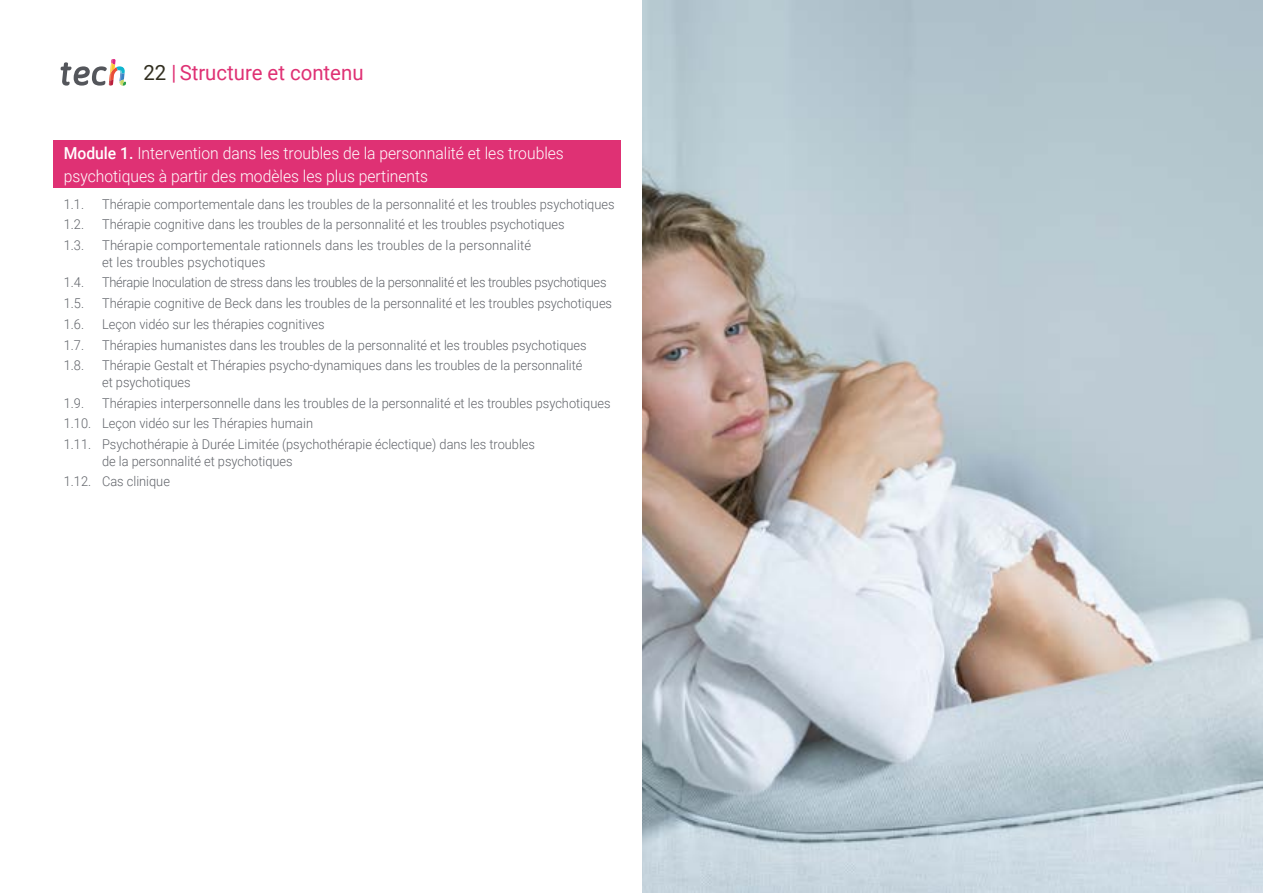
<style>
.page{position:relative;width:1263px;height:893px;background:#fff}
.page>*{position:absolute;margin:0;border:0;box-sizing:border-box;transform-origin:0 0}
.t1{font:21px "Roboto";color:#df3174}
.t2{font:300 16.5px/22.5px "Roboto";color:#fff;scale:.95 1}
.t3{font:300 13.5px/20.7px "Roboto";color:#61646a;scale:.95 1}
.t4{font:300 13.5px/16.5px "Roboto";color:#61646a}
.t5{font:300 13.5px "Roboto";letter-spacing:-.02em;color:#61646a;scale:.95 1}
.s1{color:#312e20}
.s2{font-weight:500}
</style>
<div class="page">
<div style="left:53px;top:140px;width:568px;height:48px;background:#df3174"></div>
<svg style="left:61px;top:59px;width:65px;height:27px"></svg>
<img style="left:642px;top:0;width:621px;height:893px">
<h1 class="t1" style="left:144px;top:57px;width:222px"><span class="s1">22</span> | Structure et contenu</h1>
<p class="t2" style="left:64px;top:141px;width:528px"><span class="s2">Module 1.</span> Intervention dans les troubles de la personnalité et les troubles psychotiques à partir des modèles les plus pertinents</p>
<p class="t3" style="left:64px;top:193px;width:23px">1.1.</p>
<p class="t3" style="left:102px;top:193px;width:541px">Thérapie comportementale dans les troubles de la personnalité et les troubles psychotiques</p>
<p class="t3" style="left:64px;top:214px;width:23px">1.2.</p>
<p class="t3" style="left:102px;top:214px;width:488px">Thérapie cognitive dans les troubles de la personnalité et les troubles psychotiques</p>
<p class="t3" style="left:64px;top:235px;width:23px">1.3.</p>
<p class="t4" style="left:102px;top:237px;width:431px">Thérapie comportementale rationnels dans les troubles de la personnalité et les troubles psychotiques</p>
<p class="t3" style="left:64px;top:272px;width:23px">1.4.</p>
<p class="t5" style="left:102px;top:273px;width:532px">Thérapie Inoculation de stress dans les troubles de la personnalité et les troubles psychotiques</p>
<p class="t3" style="left:64px;top:293px;width:23px">1.5.</p>
<p class="t3" style="left:102px;top:293px;width:538px">Thérapie cognitive de Beck dans les troubles de la personnalité et les troubles psychotiques</p>
<p class="t3" style="left:64px;top:313px;width:23px">1.6.</p>
<p class="t3" style="left:102px;top:313px;width:236px">Leçon vidéo sur les thérapies cognitives</p>
<p class="t3" style="left:64px;top:334px;width:23px">1.7.</p>
<p class="t3" style="left:102px;top:334px;width:512px">Thérapies humanistes dans les troubles de la personnalité et les troubles psychotiques</p>
<p class="t3" style="left:64px;top:355px;width:23px">1.8.</p>
<p class="t3" style="left:102px;top:357px;width:507px;line-height:16.5px">Thérapie Gestalt et Thérapies psycho-dynamiques dans les troubles de la personnalité et psychotiques</p>
<p class="t3" style="left:64px;top:392px;width:23px">1.9.</p>
<p class="t3" style="left:64px;top:392px;width:577px;text-indent:38px">Thérapies interpersonnelle dans les troubles de la personnalité et les troubles psychotiques<br>1.10. Leçon vidéo sur les Thérapies humain<br>1.11. Psychothérapie à Durée Limitée (psychothérapie éclectique) dans les troubles</p>
<p class="t3" style="left:64px;top:450px;width:242px;text-indent:38px">de la personnalité et psychotiques<br>1.12. Cas clinique</p>
</div>
